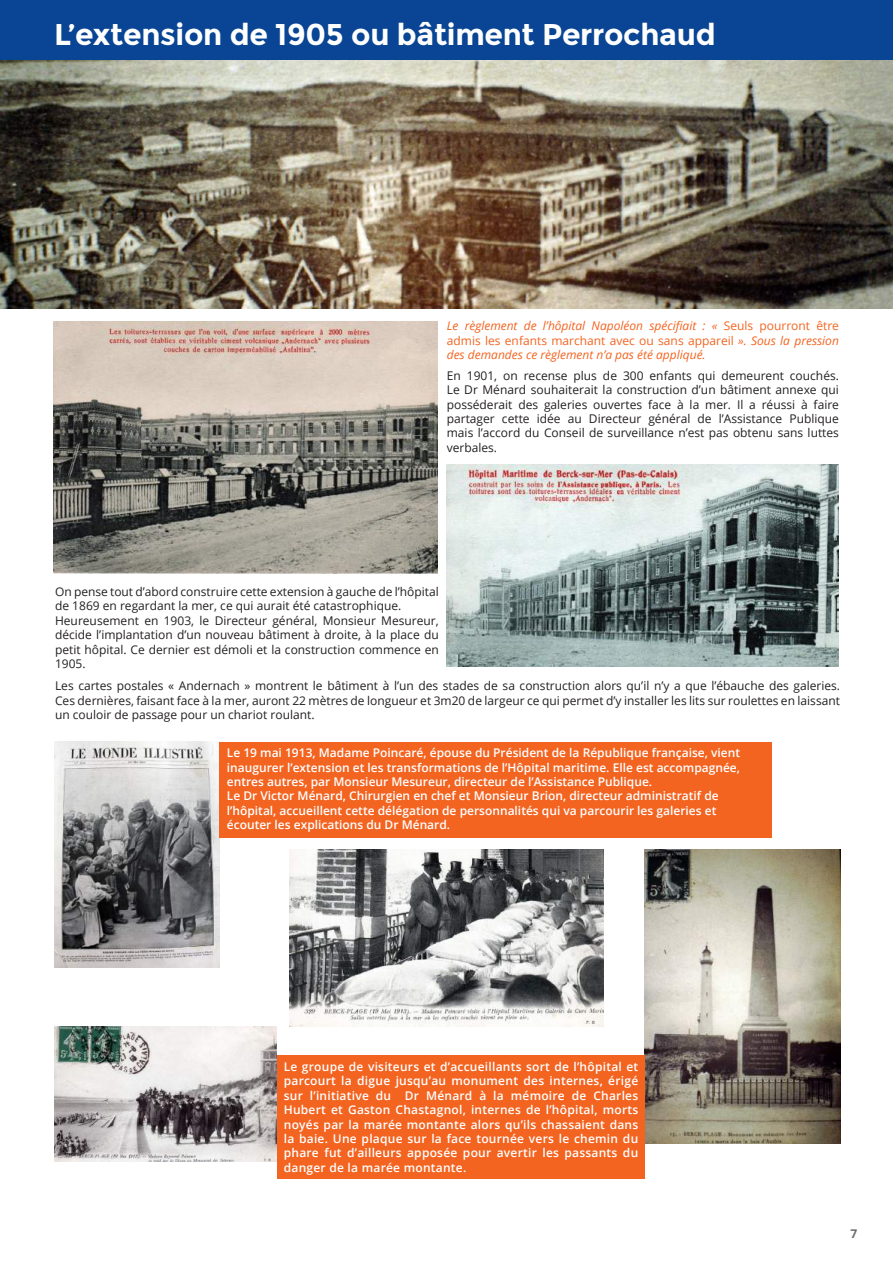
<style>
.page{position:relative;width:893px;height:1263px;background:#fff}
.page>*{position:absolute;margin:0;border:0;box-sizing:border-box;transform-origin:0 0}
.t1{font:700 30px "Montserrat";letter-spacing:-.01em;color:#fff}
.t2{font:12px/14.4px "Open Sans";color:#231f20;text-align:justify}
.t3{font:600 12px/14.4px "Open Sans";color:#fff}
.t4{font:italic 12px/14.4px "Open Sans";color:#f36421;text-align:justify}
.t5{font:700 12px "Open Sans";color:#6c6d70}
.s1{font-style:normal}
</style>
<div class="page">
<div style="left:0;top:0;width:893px;height:61px;background:#094594"></div>
<img style="left:0;top:61px;width:893px;height:248px">
<img style="left:54px;top:321px;width:384px;height:253px">
<img style="left:447px;top:464px;width:392px;height:202px">
<img style="left:54px;top:742px;width:165px;height:226px">
<img style="left:54px;top:1027px;width:223px;height:135px">
<img style="left:289px;top:850px;width:315px;height:177px">
<img style="left:645px;top:850px;width:196px;height:293px">
<div style="left:219px;top:742px;width:553px;height:95px;background:#f36421"></div>
<div style="left:277px;top:1056px;width:368px;height:123px;background:#f36421"></div>
<h1 class="t1" style="left:54px;top:17px;width:663px">L’extension de 1905 ou bâtiment Perrochaud</h1>
<p class="t4" style="left:447px;top:318px;width:394px">Le règlement de l’hôpital Napoléon spécifiait : « <span class="s1">Seuls pourront être admis les enfants marchant avec ou sans appareil</span> ». Sous la pression des demandes ce règlement n’a pas été appliqué.</p>
<p class="t2" style="left:447px;top:368px;width:394px">En 1901, on recense plus de 300 enfants qui demeurent couchés.<br>Le Dr Ménard souhaiterait la construction d’un bâtiment annexe qui posséderait des galeries ouvertes face à la mer. Il a réussi à faire partager cette idée au Directeur général de l’Assistance Publique mais l’accord du Conseil de surveillance n’est pas obtenu sans luttes verbales.</p>
<p class="t2" style="left:55px;top:584px;width:385px;text-align:left">On pense tout d’abord construire cette extension à gauche de l’hôpital de 1869 en regardant la mer, ce qui aurait été catastrophique.<br>Heureusement en 1903, le Directeur général, Monsieur Mesureur, décide l’implantation d’un nouveau bâtiment à droite, à la place du petit hôpital. Ce dernier est démoli et la construction commence en 1905.</p>
<p class="t2" style="left:55px;top:678px;width:786px">Les cartes postales « Andernach » montrent le bâtiment à l’un des stades de sa construction alors qu’il n’y a que l’ébauche des galeries.<br>Ces dernières, faisant face à la mer, auront 22 mètres de longueur et 3m20 de largeur ce qui permet d’y installer les lits sur roulettes en laissant un couloir de passage pour un chariot roulant.</p>
<p class="t3" style="left:227px;top:745px;width:515px">Le 19 mai 1913, Madame Poincaré, épouse du Président de la République française, vient inaugurer l’extension et les transformations de l’Hôpital maritime. Elle est accompagnée, entres autres, par Monsieur Mesureur, directeur de l’Assistance Publique.<br>Le Dr Victor Ménard, Chirurgien en chef et Monsieur Brion, directeur administratif de l’hôpital, accueillent cette délégation de personnalités qui va parcourir les galeries et écouter les explications du Dr Ménard.</p>
<p class="t3" style="left:284px;top:1059px;width:356px;text-align:justify">Le groupe de visiteurs et d’accueillants sort de l’hôpital et parcourt la digue jusqu’au monument des internes, érigé sur l’initiative du Dr Ménard à la mémoire de Charles Hubert et Gaston Chastagnol, internes de l’hôpital, morts noyés par la marée montante alors qu’ils chassaient dans la baie. Une plaque sur la face tournée vers le chemin du phare fut d’ailleurs apposée pour avertir les passants du danger de la marée montante.</p>
<p class="t5" style="left:851px;top:1225px;width:8px">7</p>
</div>
